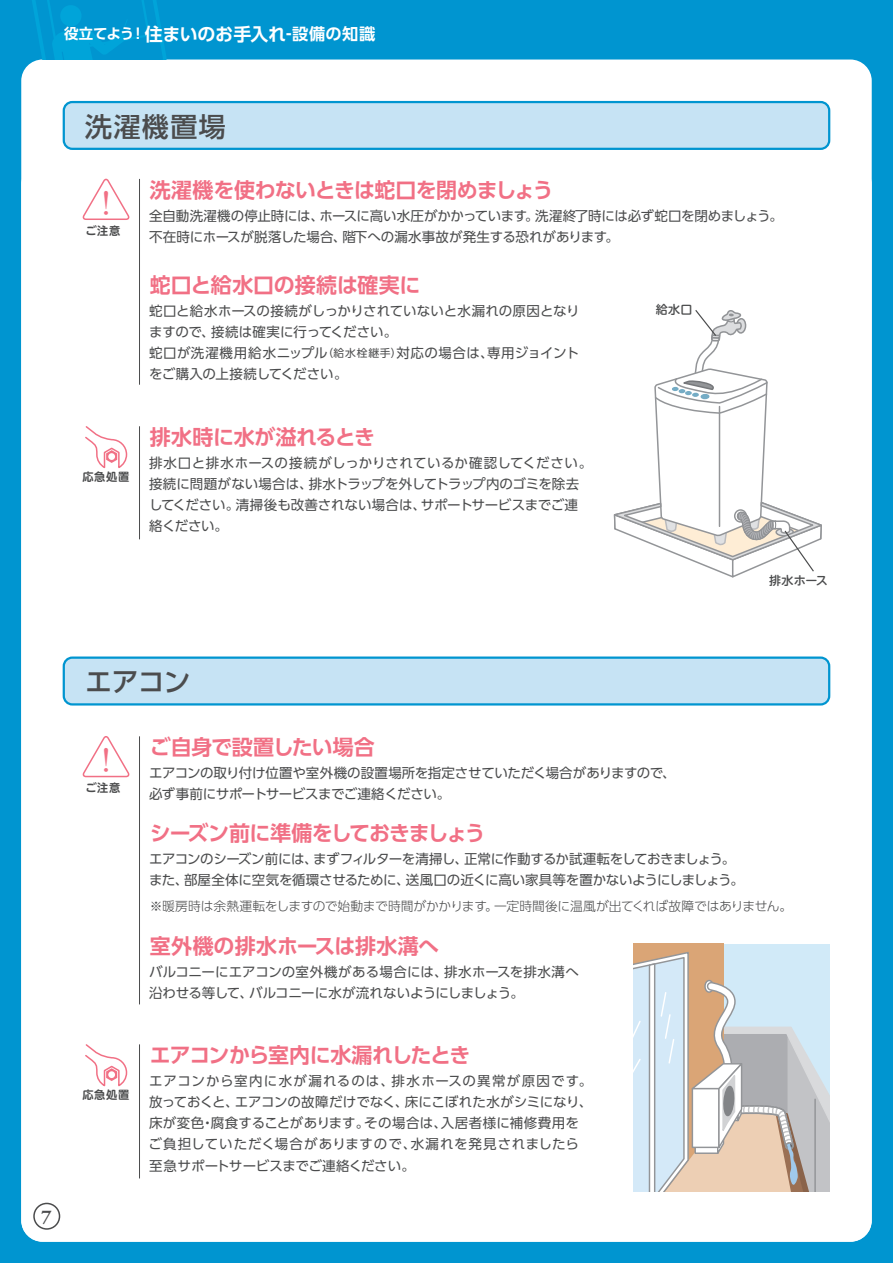
<style>
.page{position:relative;width:893px;height:1263px;background:#0095d0}
.page>*{position:absolute;margin:0;border:0;box-sizing:border-box;transform-origin:0 0}
.t1{font:30px "DF Kai Sho Md MP RKSJ H";color:#f17085}
.t2{font:500 27px "UD Shin Go Pro";letter-spacing:.045em;color:#4b4c4d}
.t3{font:700 21px "UD Shin Go Pro De";letter-spacing:-.02em;color:#f17085}
.t4{font:700 21px "UD Shin Go Pro De";letter-spacing:-.05em;color:#f17085}
.t5{font:700 21px "UD Shin Go Pro De";letter-spacing:-.065em;color:#f17085}
.t6{font:700 21px "UD Shin Go Pro De";color:#f17085}
.t7{font:700 19.5px "Adobe Garamond Pro";color:#4b4c4d}
.t8{font:700 18px "UD Shin Go Pro De";letter-spacing:-.02em;color:#fff}
.t9{font:13.5px/21px "UD Shin Go Pro";letter-spacing:-.005em;color:#4b4c4d}
.t10{font:13.5px/21px "UD Shin Go Pro";letter-spacing:-.03em;color:#4b4c4d}
.t11{font:13.5px/21px "UD Shin Go Pro";letter-spacing:.025em;color:#4b4c4d}
.t12{font:300 12.75px "UD Shin Go Pro";letter-spacing:-.015em;color:#4b4c4d}
.t13{font:500 12px "UD Shin M Go Pro";letter-spacing:.015em;color:#4b4c4d}
.t14{font:700 11.25px "UD Shin M Go Pro De";letter-spacing:.055em;color:#4b4c4d}
.s1{font-size:14.4px}
.s2{font-size:16.2px}
.s3{font-size:10.8px}
</style>
<div class="page">
<div style="left:21px;top:60px;width:851px;height:1182px;background:#fff;border-radius:21px"></div>
<svg style="left:32px;top:0;width:134px;height:60px"></svg>
<div style="left:64px;top:102px;width:765px;height:47px;background:#c6e3f4;border-radius:9px"></div>
<div style="left:63px;top:101px;width:767px;height:49px;border:2px solid #0095d0;border-radius:9px"></div>
<div style="left:64px;top:658px;width:765px;height:46px;background:#c6e3f4;border-radius:9px"></div>
<div style="left:63px;top:656px;width:767px;height:49px;border:2px solid #0095d0;border-radius:9px"></div>
<svg style="left:82px;top:178px;width:48px;height:42px"></svg>
<svg style="left:85px;top:426px;width:43px;height:43px"></svg>
<svg style="left:85px;top:1044px;width:43px;height:43px"></svg>
<hr style="left:139px;top:179px;width:1px;height:206px;background:#4b4c4d">
<svg style="left:82px;top:736px;width:48px;height:42px"></svg>
<hr style="left:139px;top:736px;width:1px;height:268px;background:#4b4c4d">
<hr style="left:139px;top:426px;width:1px;height:113px;background:#4b4c4d">
<hr style="left:139px;top:1044px;width:1px;height:134px;background:#4b4c4d">
<div style="left:33px;top:1203px;width:27px;height:27px;border:2px solid #4b4c4d;border-radius:50%"></div>
<svg style="left:613px;top:310px;width:209px;height:268px"></svg>
<svg style="left:633px;top:944px;width:196px;height:248px;background:#d3d2cf"></svg>
<p class="t8" style="left:64px;top:19px;width:313px"><span class="s1">役立てよう！</span>住まいのお手入れ<span class="s2">-設備の知識</span></p>
<p class="t2" style="left:85px;top:104px;width:142px">洗濯機置場</p>
<p class="t1" style="left:91px;top:187px;width:31px">！</p>
<p class="t14" style="left:86px;top:221px;width:36px">ご注意</p>
<p class="t14" style="left:82px;top:467px;width:48px">応急処置</p>
<p class="t3" style="left:150px;top:173px;width:405px">洗濯機を使わないときは蛇口を閉めましょう</p>
<p class="t9" style="left:149px;top:205px;width:635px">全自動洗濯機の停止時には、ホースに高い水圧がかかっています。洗濯終了時には必ず蛇口を閉めましょう。不在時にホースが脱落した場合、階下への漏水事故が発生する恐れがあります。</p>
<p class="t3" style="left:150px;top:268px;width:272px">蛇口と給水口の接続は確実に</p>
<p class="t9" style="left:149px;top:300px;width:432px">蛇口と給水ホースの接続がしっかりされていないと水漏れの原因となりますので、接続は確実に行ってください。<br>蛇口が洗濯機用給水ニップル<span class="s3">（給水栓継手）</span>対応の場合は、専用ジョイントをご購入の上接続してください。</p>
<p class="t3" style="left:150px;top:420px;width:227px">排水時に水が溢れるとき</p>
<p class="t9" style="left:149px;top:452px;width:445px">排水口と排水ホースの接続がしっかりされているか確認してください。接続に問題がない場合は、排水トラップを外してトラップ内のゴミを除去してください。清掃後も改善されない場合は、サポートサービスまでご連絡ください。</p>
<p class="t13" style="left:656px;top:300px;width:38px">給水口</p>
<p class="t13" style="left:769px;top:570px;width:60px">排水ホース</p>
<p class="t7" style="left:41px;top:1205px;width:12px">7</p>
<p class="t2" style="left:85px;top:660px;width:107px">エアコン</p>
<p class="t1" style="left:91px;top:744px;width:31px">！</p>
<p class="t14" style="left:86px;top:778px;width:36px">ご注意</p>
<p class="t14" style="left:82px;top:1085px;width:48px">応急処置</p>
<p class="t3" style="left:150px;top:730px;width:226px">ご自身で設置したい場合</p>
<p class="t10" style="left:149px;top:762px;width:528px">エアコンの取り付け位置や室外機の設置場所を指定させていただく場合がありますので、必ず事前にサポートサービスまでご連絡ください。</p>
<p class="t4" style="left:150px;top:816px;width:337px">シーズン前に準備をしておきましょう</p>
<p class="t10" style="left:149px;top:848px;width:597px">エアコンのシーズン前には、まずフィルターを清掃し、正常に作動するか試運転をしておきましょう。また、部屋全体に空気を循環させるために、送風口の近くに高い家具等を置かないようにしましょう。</p>
<p class="t12" style="left:150px;top:895px;width:644px">※暖房時は余熱運転をしますので始動まで時間がかかります。一定時間後に温風が出てくれば故障ではありません。</p>
<p class="t6" style="left:150px;top:929px;width:291px">室外機の排水ホースは排水溝へ</p>
<p class="t9" style="left:149px;top:961px;width:431px">バルコニーにエアコンの室外機がある場合には、排水ホースを排水溝へ沿わせる等して、バルコニーに水が流れないようにしましょう。</p>
<p class="t5" style="left:150px;top:1038px;width:322px">エアコンから室内に水漏れしたとき</p>
<p class="t11" style="left:148px;top:1070px;width:445px">エアコンから室内に水が漏れるのは、排水ホースの異常が原因です。放っておくと、エアコンの故障だけでなく、床にこぼれた水がシミになり、床が変色・腐食することがあります。その場合は、入居者様に補修費用をご負担していただく場合がありますので、水漏れを発見されましたら至急サポートサービスまでご連絡ください。</p>
</div>
